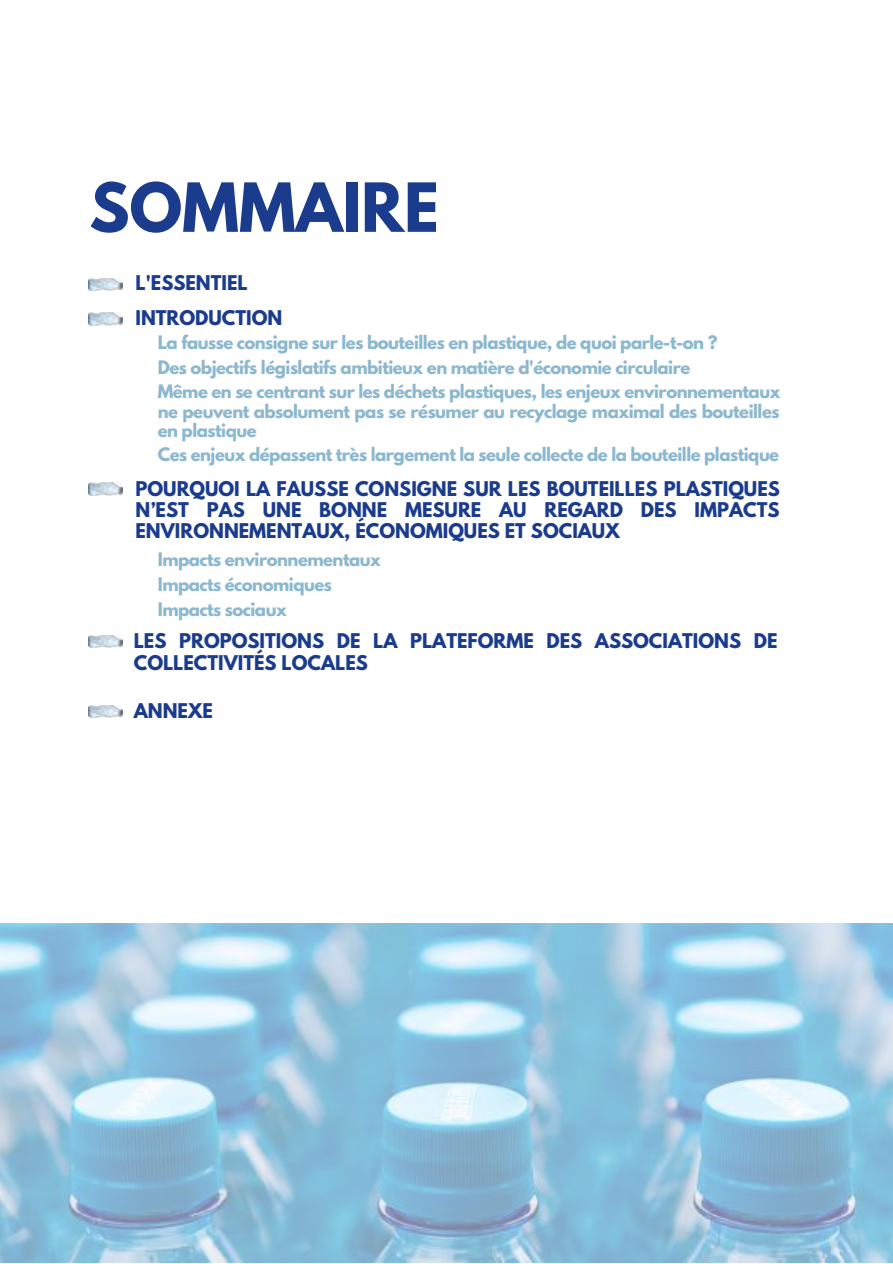
<style>
.page{position:relative;width:893px;height:1264px;background:#fff}
.page>*{position:absolute;margin:0;border:0;box-sizing:border-box;transform-origin:0 0}
.t1{font:700 60px "League Spartan";color:#1b3c8d}
.t2{font:700 18px/21.3px "League Spartan";color:#1b3c8d}
.t3{font:700 16.5px/24.8px "League Spartan";letter-spacing:-.03em;color:#8cb8cf}
</style>
<div class="page">
<img style="left:0;top:923px;width:892px;height:339px">
<img style="left:89px;top:278px;width:33px;height:13px">
<img style="left:89px;top:313px;width:33px;height:12px">
<img style="left:89px;top:483px;width:33px;height:12px">
<img style="left:89px;top:635px;width:33px;height:12px">
<img style="left:89px;top:705px;width:33px;height:12px">
<h1 class="t1" style="left:89px;top:178px;width:351px">SOMMAIRE</h1>
<p class="t2" style="left:135px;top:268px;width:148px;line-height:34.3px">L'ESSENTIEL<br>INTRODUCTION</p>
<p class="t3" style="left:158px;top:332px;width:624px">La fausse consigne sur les bouteilles en plastique, de quoi parle-t-on ?<br>Des objectifs législatifs ambitieux en matière d'économie circulaire<br>Même en se centrant sur les déchets plastiques, les enjeux environnementaux</p>
<p class="t3" style="left:158px;top:403px;width:623px;line-height:19px">ne peuvent absolument pas se résumer au recyclage maximal des bouteilles en plastique</p>
<p class="t3" style="left:158px;top:444px;width:623px">Ces enjeux dépassent très largement la seule collecte de la bouteille plastique</p>
<p class="t2" style="left:135px;top:480px;width:645px;text-align:justify">POURQUOI LA FAUSSE CONSIGNE SUR LES BOUTEILLES PLASTIQUES N’EST PAS UNE BONNE MESURE AU REGARD DES IMPACTS ENVIRONNEMENTAUX, ÉCONOMIQUES ET SOCIAUX</p>
<p class="t3" style="left:158px;top:549px;width:225px">Impacts environnementaux<br>Impacts économiques<br>Impacts sociaux</p>
<p class="t2" style="left:134px;top:632px;width:645px">LES PROPOSITIONS DE LA PLATEFORME DES ASSOCIATIONS DE<br>COLLECTIVITÉS LOCALES</p>
<p class="t2" style="left:134px;top:702px;width:81px">ANNEXE</p>
</div>
